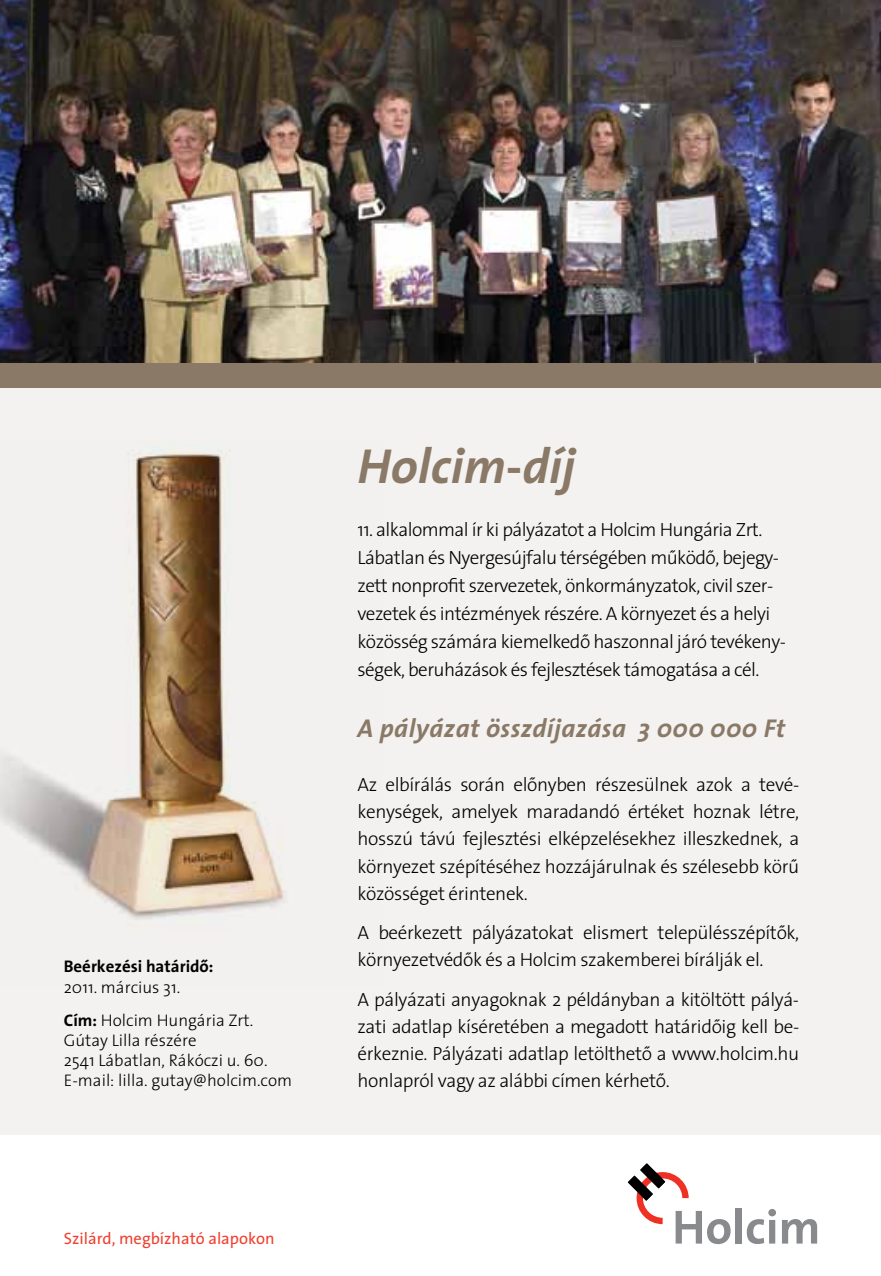
<style>
.page{position:relative;width:881px;height:1276px;background:#fff}
.page>*{position:absolute;margin:0;border:0;box-sizing:border-box;transform-origin:0 0}
.t1{font:italic 700 49.5px "The Sans";color:#8a7967}
.t2{font:italic 700 25.88px "The Sans";letter-spacing:.015em;color:#8a7967}
.t3{font:300 19.12px/27px "The Sans";letter-spacing:-.03em;color:#000}
.t4{font:300 16.88px/20.2px "The Sans";color:#000}
.t5{font:700 16.88px "The Sans";color:#000}
.t6{font:16.43px "The Sans";color:#ef4130}
.s1{font-weight:700}
</style>
<div class="page">
<div style="left:0;top:0;width:880px;height:1134px;background:#f3f2f0"></div>
<img style="left:0;top:0;width:880px;height:364px">
<img style="left:0;top:450px;width:285px;height:469px">
<div style="left:735px;top:1208px;width:6px;height:35px;background:#888a8d"></div>
<svg style="left:746px;top:1209px;width:29px;height:35px"></svg>
<svg style="left:782px;top:1219px;width:34px;height:24px"></svg>
<svg style="left:627px;top:1163px;width:103px;height:81px"></svg>
<div style="left:0;top:364px;width:880px;height:24px;background:#8a7967"></div>
<p class="t5" style="left:64px;top:952px;width:151px">Beérkezési határidô:</p>
<p class="t4" style="left:64px;top:970px;width:191px;line-height:33.1px">2011. március 31.<br><span class="s1">Cím:</span> Holcim Hungária Zrt.</p>
<p class="t4" style="left:64px;top:1029px;width:230px">Gútay Lilla részére<br>2541 Lábatlan, Rákóczi u. 60.<br>E-mail: lilla. gutay@holcim.com</p>
<p class="t6" style="left:64px;top:1224px;width:212px">Szilárd, megbízható alapokon</p>
<h1 class="t1" style="left:357px;top:425px;width:219px">Holcim-díj</h1>
<p class="t3" style="left:357px;top:515px;width:430px;line-height:27.9px">11. alkalommal ír ki pályázatot a Holcim Hungária Zrt.<br>Lábatlan és Nyergesújfalu térségében mûködô, bejegy&shy;zett nonprofit szervezetek, önkormányzatok, civil szer&shy;vezetek és intézmények részére. A környezet és a helyi közösség számára kiemelkedô haszonnal járó tevékeny&shy;ségek, beruházások és fejlesztések támogatása a cél.</p>
<h2 class="t2" style="left:357px;top:706px;width:429px">A pályázat összdíjazása 3 000 000 Ft</h2>
<p class="t3" style="left:357px;top:771px;width:443px;text-align:justify">Az elbírálás során elônyben részesülnek azok a tevé&shy;kenységek, amelyek maradandó értéket hoznak létre, hosszú távú fejlesztési elképzelésekhez illeszkednek, a környezet szépítéséhez hozzájárulnak és szélesebb körû közösséget érintenek.</p>
<p class="t3" style="left:357px;top:918px;width:443px">A beérkezett pályázatokat elismert településszépítôk, környezetvédôk és a Holcim szakemberei bírálják el.</p>
<p class="t3" style="left:357px;top:985px;width:443px;text-align:justify">A pályázati anyagoknak 2 példányban a kitöltött pályá&shy;zati adatlap kíséretében a megadott határidôig kell be&shy;érkeznie. Pályázati adatlap letölthetô a www.holcim.hu honlapról vagy az alábbi címen kérhetô.</p>
</div>
